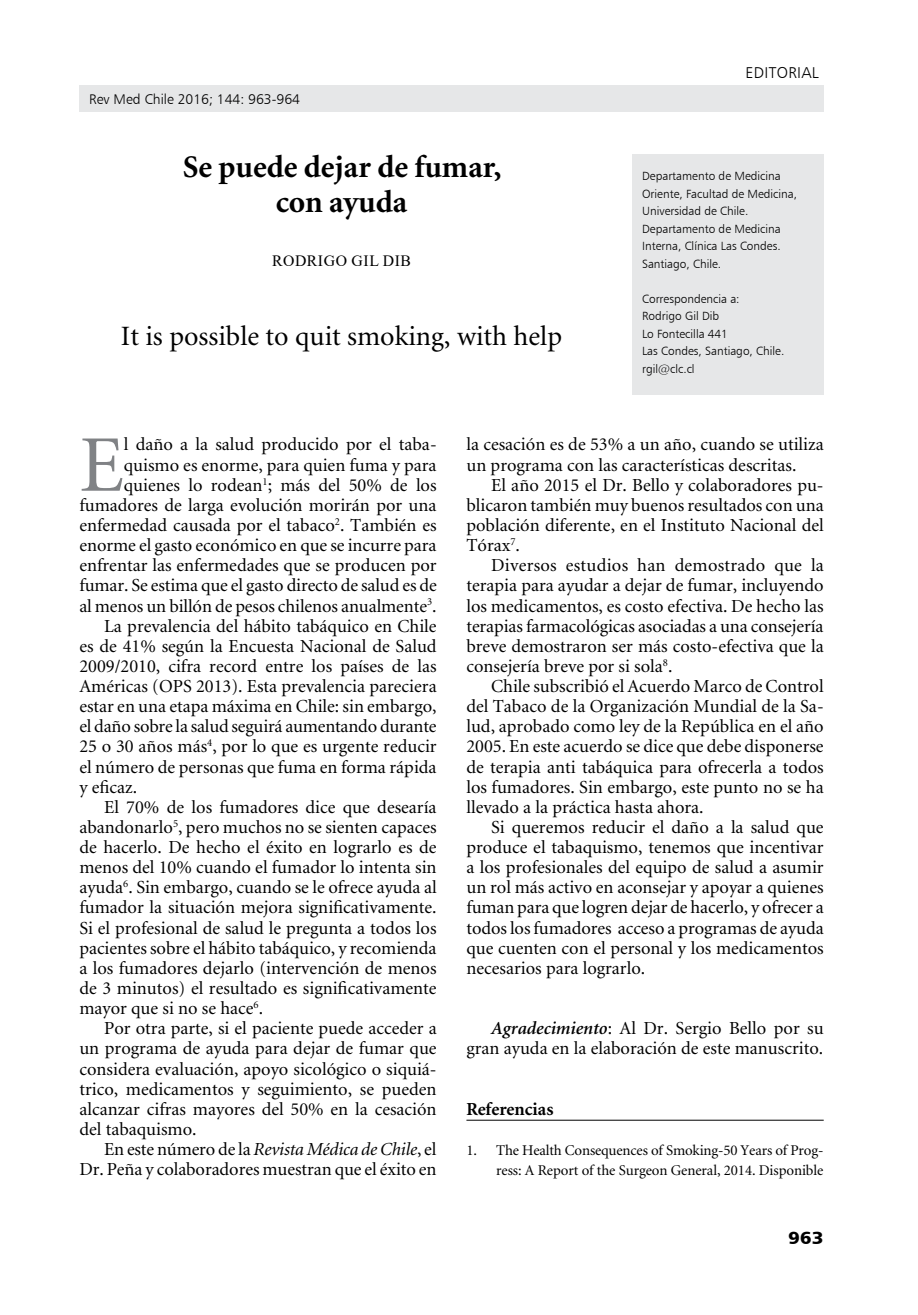
<style>
.page{position:relative;width:918px;height:1315px;background:#fff}
.page>*{position:absolute;margin:0;border:0;box-sizing:border-box;transform-origin:0 0}
.t1{font:80.33px "Minion";color:#808285}
.t2{font:700 31.5px/35px "Minion";color:#000;text-align:center}
.t3{font:28px "Minion";color:#000}
.t4{font:18.38px/20.1px "Minion";color:#000;text-align:justify}
.t5{font:italic 18.38px "Minion";letter-spacing:-.01em;color:#000}
.t6{font:700 18.38px "Minion";color:#000}
.t7{font:17.5px "Humanist 777 BT Black B";color:#000;scale:1.1 1}
.t8{font:15.75px "Times New Roman";letter-spacing:.035em;color:#000}
.t9{font:15.75px "Humanist 777 BT Light B";letter-spacing:.02em;color:#000}
.t10{font:14.88px/20.1px "Minion";letter-spacing:-.005em;color:#000;text-align:right}
.t11{font:14px "Humanist 777 BT Light B";color:#000}
.t12{font:11.9px/17.5px "Humanist 777 BT Light B";color:#000}
.s1{font-style:normal}
.s2{font-weight:600;font-style:italic}
</style>
<div class="page">
<div style="left:79px;top:85px;width:744px;height:26px;background:#e6e7e8"></div>
<div style="left:632px;top:154px;width:191px;height:240px;background:#e6e7e8"></div>
<hr style="left:466px;top:1119px;width:357px;height:1px;background:#000">
<p class="t11" style="left:89px;top:90px;width:212px">Rev Med Chile 2016; 144: 963-964</p>
<h2 class="t2" style="left:183px;top:151px;width:320px">Se puede dejar de fumar, con ayuda</h2>
<p class="t8" style="left:272px;top:250px;width:141px">RODRIGO GIL DIB</p>
<h3 class="t3" style="left:121px;top:323px;width:442px">It is possible to quit smoking, with help</h3>
<p class="t9" style="left:745px;top:63px;width:75px">EDITORIAL</p>
<p class="t12" style="left:642px;top:167px;width:157px">Departamento de Medicina<br>Oriente, Facultad de Medicina,<br>Universidad de Chile.<br>Departamento de Medicina<br>Interna, Clínica Las Condes.<br>Santiago, Chile.</p>
<p class="t12" style="left:642px;top:290px;width:144px">Correspondencia a:<br>Rodrigo Gil Dib<br>Lo Fontecilla 441<br>Las Condes, Santiago, Chile. rgil@clc.cl</p>
<h1 class="t1" style="left:79px;top:425px;width:46px">E</h1>
<p class="t4" style="left:124px;top:435px;width:314px">l daño a la salud producido por el taba-</p>
<p class="t4" style="left:124px;top:455px;width:314px">quismo es enorme, para quien fuma y para</p>
<p class="t4" style="left:124px;top:475px;width:314px">quienes lo rodean<sup>1</sup>; más del 50% de los</p>
<p class="t4" style="left:79px;top:495px;width:359px">fumadores de larga evolución morirán por una</p>
<p class="t4" style="left:79px;top:516px;width:359px">enfermedad causada por el tabaco<sup>2</sup>. También es</p>
<p class="t4" style="left:79px;top:536px;width:358px">enorme el gasto económico en que se incurre para</p>
<p class="t4" style="left:79px;top:556px;width:359px">enfrentar las enfermedades que se producen por</p>
<p class="t4" style="left:79px;top:576px;width:359px">fumar. Se estima que el gasto directo de salud es de</p>
<p class="t4" style="left:79px;top:596px;width:359px">al menos un billón de pesos chilenos anualmente<sup>3</sup>.</p>
<p class="t4" style="left:104px;top:616px;width:334px">La prevalencia del hábito tabáquico en Chile</p>
<p class="t4" style="left:79px;top:636px;width:359px">es de 41% según la Encuesta Nacional de Salud</p>
<p class="t4" style="left:79px;top:656px;width:359px">2009/2010, cifra record entre los países de las</p>
<p class="t4" style="left:79px;top:677px;width:359px">Américas (OPS 2013). Esta prevalencia pareciera</p>
<p class="t4" style="left:79px;top:697px;width:359px">estar en una etapa máxima en Chile: sin embargo,</p>
<p class="t4" style="left:79px;top:717px;width:359px">el daño sobre la salud seguirá aumentando durante</p>
<p class="t4" style="left:79px;top:737px;width:359px">25 o 30 años más<sup>4</sup>, por lo que es urgente reducir</p>
<p class="t4" style="left:79px;top:757px;width:359px">el número de personas que fuma en forma rápida</p>
<p class="t4" style="left:79px;top:777px;width:59px">y eficaz.</p>
<p class="t4" style="left:104px;top:797px;width:334px">El 70% de los fumadores dice que desearía</p>
<p class="t4" style="left:79px;top:817px;width:359px">abandonarlo<sup>5</sup>, pero muchos no se sienten capaces</p>
<p class="t4" style="left:79px;top:838px;width:359px">de hacerlo. De hecho el éxito en lograrlo es de</p>
<p class="t4" style="left:79px;top:858px;width:359px">menos del 10% cuando el fumador lo intenta sin</p>
<p class="t4" style="left:79px;top:878px;width:359px">ayuda<sup>6</sup>. Sin embargo, cuando se le ofrece ayuda al</p>
<p class="t4" style="left:79px;top:898px;width:359px">fumador la situación mejora significativamente.</p>
<p class="t4" style="left:79px;top:918px;width:359px">Si el profesional de salud le pregunta a todos los</p>
<p class="t4" style="left:79px;top:938px;width:359px">pacientes sobre el hábito tabáquico, y recomienda</p>
<p class="t4" style="left:79px;top:958px;width:359px">a los fumadores dejarlo (intervención de menos</p>
<p class="t4" style="left:79px;top:978px;width:359px">de 3 minutos) el resultado es significativamente</p>
<p class="t4" style="left:79px;top:999px;width:185px">mayor que si no se hace<sup>6</sup>.</p>
<p class="t4" style="left:104px;top:1019px;width:334px">Por otra parte, si el paciente puede acceder a</p>
<p class="t4" style="left:79px;top:1039px;width:359px">un programa de ayuda para dejar de fumar que</p>
<p class="t4" style="left:79px;top:1059px;width:359px">considera evaluación, apoyo sicológico o siquiá-</p>
<p class="t4" style="left:79px;top:1079px;width:359px">trico, medicamentos y seguimiento, se pueden</p>
<p class="t4" style="left:79px;top:1099px;width:359px">alcanzar cifras mayores del 50% en la cesación</p>
<p class="t4" style="left:79px;top:1119px;width:119px">del tabaquismo.</p>
<p class="t5" style="left:104px;top:1140px;width:334px"><span class="s1">En este número de la</span> Revista Médica de Chile<span class="s1">, el</span></p>
<p class="t4" style="left:79px;top:1160px;width:359px">Dr. Peña y colaboradores muestran que el éxito en</p>
<p class="t4" style="left:466px;top:435px;width:359px">la cesación es de 53% a un año, cuando se utiliza un programa con las características descritas.</p>
<p class="t4" style="left:466px;top:475px;width:359px;text-indent:25px">El año 2015 el Dr. Bello y colaboradores pu&shy;blicaron también muy buenos resultados con una población diferente, en el Instituto Nacional del Tórax<sup>7</sup>.</p>
<p class="t4" style="left:466px;top:556px;width:359px;text-indent:25px">Diversos estudios han demostrado que la terapia para ayudar a dejar de fumar, incluyendo los medicamentos, es costo efectiva. De hecho las terapias farmacológicas asociadas a una consejería breve demostraron ser más costo-efectiva que la consejería breve por si sola<sup>8</sup>.</p>
<p class="t4" style="left:466px;top:677px;width:359px;text-indent:25px">Chile subscribió el Acuerdo Marco de Control del Tabaco de la Organización Mundial de la Sa&shy;lud, aprobado como ley de la República en el año 2005. En este acuerdo se dice que debe disponerse de terapia anti tabáquica para ofrecerla a todos los fumadores. Sin embargo, este punto no se ha llevado a la práctica hasta ahora.</p>
<p class="t4" style="left:466px;top:817px;width:359px;text-indent:25px">Si queremos reducir el daño a la salud que produce el tabaquismo, tenemos que incentivar a los profesionales del equipo de salud a asumir un rol más activo en aconsejar y apoyar a quienes fuman para que logren dejar de hacerlo, y ofrecer a todos los fumadores acceso a programas de ayuda que cuenten con el personal y los medicamentos necesarios para lograrlo.</p>
<p class="t4" style="left:466px;top:1019px;width:359px;text-align:right"><span class="s2">Agradecimiento</span>: Al Dr. Sergio Bello por su gran ayuda en la elaboración de este manuscrito.</p>
<p class="t6" style="left:466px;top:1099px;width:89px">Referencias</p>
<p class="t10" style="left:466px;top:1140px;width:358px">1. The Health Consequences of Smoking-50 Years of Prog&shy;ress: A Report of the Surgeon General, 2014. Disponible</p>
<p class="t7" style="left:788px;top:1226px;width:34px">963</p>
</div>
